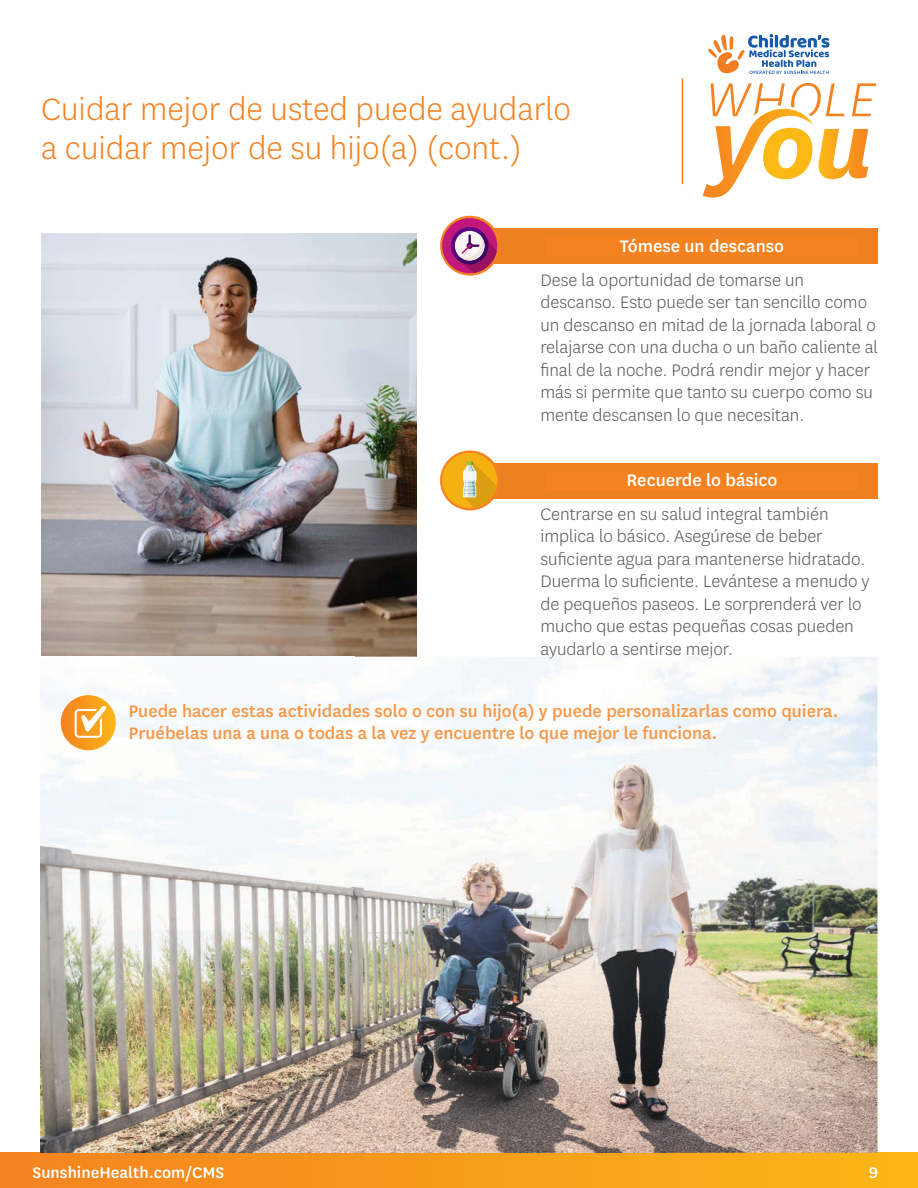
<style>
.page{position:relative;width:918px;height:1188px;background:#fff}
.page>*{position:absolute;margin:0;border:0;box-sizing:border-box;transform-origin:0 0}
.t1{font:300 36px/39px "Centene Sans";color:#f58220}
.t2{font:700 19.8px "Centene Sans";color:#fff}
.t3{font:300 19.5px/22.5px "Centene Sans";color:#57585a}
.t4{font:500 19.5px/22.5px "Centene Sans";color:#f79848}
.t5{font:500 19.5px "Centene Sans";color:#fff}
.t6{font:500 18px "Centene Sans";color:#fff}
</style>
<div class="page">
<div style="left:0;top:1153px;width:918px;height:35px;background:linear-gradient(to right,#f48221,#fbb617)"></div>
<hr style="left:682px;top:78px;width:1px;height:106px;background:#f58220">
<svg style="left:703px;top:83px;width:173px;height:115px"></svg>
<svg style="left:708px;top:34px;width:122px;height:40px"></svg>
<div style="left:486px;top:228px;width:392px;height:36px;background:#ed8021"></div>
<svg style="left:440px;top:216px;width:60px;height:60px"></svg>
<div style="left:486px;top:463px;width:392px;height:36px;background:#ed8021"></div>
<svg style="left:440px;top:450px;width:60px;height:60px"></svg>
<img style="left:41px;top:233px;width:376px;height:424px">
<img style="left:40px;top:657px;width:838px;height:496px">
<img style="left:541px;top:657px;width:190px;height:2px">
<svg style="left:61px;top:695px;width:55px;height:55px"></svg>
<svg style="left:75px;top:706px;width:31px;height:32px"></svg>
<div style="left:442px;top:218px;width:55px;height:55px;background:#c2177d;border-radius:50%"></div>
<svg style="left:451px;top:227px;width:37px;height:37px"></svg>
<svg style="left:455px;top:231px;width:30px;height:30px"></svg>
<svg style="left:456px;top:232px;width:41px;height:41px"></svg>
<div style="left:442px;top:453px;width:55px;height:55px;background:#f5b012;border-radius:50%"></div>
<svg style="left:463px;top:462px;width:34px;height:46px"></svg>
<div style="left:545px;top:237px;width:314px;height:18px;background:#f58220"></div>
<div style="left:545px;top:471px;width:314px;height:19px;background:#f58220"></div>
<h1 class="t1" style="left:41px;top:88px;width:531px">Cuidar mejor de usted puede ayudarlo a cuidar mejor de su hijo(a) (cont.)</h1>
<p class="t5" style="left:620px;top:232px;width:166px">Tómese un descanso</p>
<p class="t2" style="left:626px;top:232px;width:114px">Take a break.</p>
<p class="t3" style="left:540px;top:268px;width:339px">Dese la oportunidad de tomarse un descanso. Esto puede ser tan sencillo como un descanso en mitad de la jornada laboral o relajarse con una ducha o un baño caliente al final de la noche. Podrá rendir mejor y hacer más si permite que tanto su cuerpo como su mente descansen lo que necesitan.</p>
<p class="t5" style="left:626px;top:467px;width:153px">Recuerde lo básico</p>
<p class="t2" style="left:589px;top:467px;width:188px">Remember the basics.</p>
<p class="t3" style="left:540px;top:502px;width:331px">Centrarse en su salud integral también implica lo básico. Asegúrese de beber suficiente agua para mantenerse hidratado.<br>Duerma lo suficiente. Levántese a menudo y de pequeños paseos. Le sorprenderá ver lo mucho que estas pequeñas cosas pueden ayudarlo a sentirse mejor.</p>
<p class="t4" style="left:128px;top:698px;width:711px">Puede hacer estas actividades solo o con su hijo(a) y puede personalizarlas como quiera.<br>Pruébelas una a una o todas a la vez y encuentre lo que mejor le funciona.</p>
<p class="t6" style="left:33px;top:1160px;width:193px">SunshineHealth.com/CMS</p>
<p class="t6" style="left:869px;top:1160px;width:11px">9</p>
</div>
